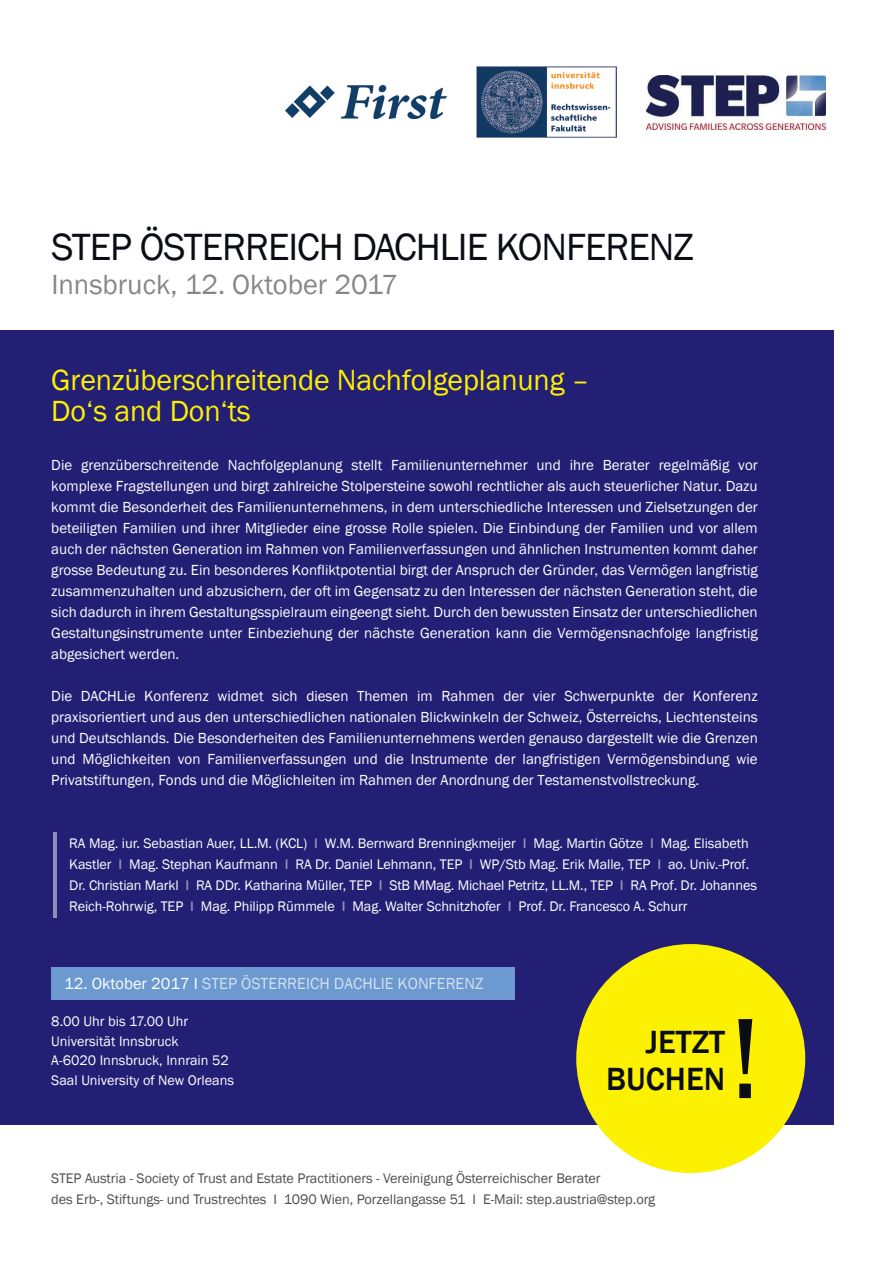
<style>
.page{position:relative;width:893px;height:1263px;background:#fff}
.page>*{position:absolute;margin:0;border:0;box-sizing:border-box;transform-origin:0 0}
.t1{font:500 118.5px "Franklin Gothic";color:#0a0d14;scale:.8 1}
.t2{font:39px "Franklin Gothic";letter-spacing:-.025em;color:#0a0d14}
.t3{font:500 33px/37.2px "Franklin Gothic";color:#0a0d14;text-align:right}
.t4{font:30px/31.5px "Franklin Gothic";letter-spacing:-.005em;color:#fcf003}
.t5{font:28.5px "Franklin Gothic";color:rgb(10 13 20/.5)}
.t6{font:16.5px "Franklin Gothic";color:rgb(255 255 255/.7)}
.t7{font:15px/21px "Franklin Gothic";color:#fff;text-align:justify}
.t8{font:14.25px/19.5px "Franklin Gothic";letter-spacing:-.005em;color:#fff}
.t9{font:14.25px/21px "Franklin Gothic";letter-spacing:-.005em;color:rgb(35 31 32/.8)}
.s1{font-weight:500;color:rgb(255 255 255/.5)}
.s2{color:#fff}
</style>
<div class="page">
<div style="left:0;top:330px;width:833px;height:794px;background:#231f75"></div>
<div style="left:51px;top:967px;width:464px;height:32px;background:#6c99cf"></div>
<hr style="left:53px;top:832px;width:4px;height:85px;background:#908eb9">
<div style="left:576px;top:944px;width:229px;height:229px;background:#fcf003;border-radius:50%"></div>
<img style="left:646px;top:75px;width:180px;height:54px">
<img style="left:285px;top:85px;width:161px;height:34px">
<img style="left:477px;top:67px;width:139px;height:70px">
<h2 class="t2" style="left:51px;top:223px;width:644px">STEP ÖSTERREICH DACHLIE KONFERENZ</h2>
<h3 class="t5" style="left:51px;top:267px;width:348px">Innsbruck, 12. Oktober 2017</h3>
<h3 class="t4" style="left:51px;top:365px;width:539px">Grenzüberschreitende Nachfolgeplanung –<br>Do‘s and Don‘ts</h3>
<p class="t7" style="left:51px;top:454px;width:708px">Die grenzüberschreitende Nachfolgeplanung stellt Familienunternehmer und ihre Berater regelmäßig vor komplexe Fragstellungen und birgt zahlreiche Stolpersteine sowohl rechtlicher als auch steuerlicher Natur. Dazu kommt die Besonderheit des Familienunternehmens, in dem unterschiedliche Interessen und Zielsetzungen der beteiligten Familien und ihrer Mitglieder eine grosse Rolle spielen. Die Einbindung der Familien und vor allem auch der nächsten Generation im Rahmen von Familienverfassungen und ähnlichen Instrumenten kommt daher grosse Bedeutung zu. Ein besonderes Konfliktpotential birgt der Anspruch der Gründer, das Vermögen langfristig zusammenzuhalten und abzusichern, der oft im Gegensatz zu den Interessen der nächsten Generation steht, die sich dadurch in ihrem Gestaltungsspielraum eingeengt sieht. Durch den bewussten Einsatz der unterschiedlichen Gestaltungsinstrumente unter Einbeziehung der nächste Generation kann die Vermögensnachfolge langfristig abgesichert werden.</p>
<p class="t7" style="left:51px;top:685px;width:708px">Die DACHLie Konferenz widmet sich diesen Themen im Rahmen der vier Schwerpunkte der Konferenz praxisorientiert und aus den unterschiedlichen nationalen Blickwinkeln der Schweiz, Österreichs, Liechtensteins und Deutschlands. Die Besonderheiten des Familienunternehmens werden genauso dargestellt wie die Grenzen und Möglichkeiten von Familienverfassungen und die Instrumente der langfristigen Vermögensbindung wie Privatstiftungen, Fonds und die Möglichleiten im Rahmen der Anordnung der Testamenstvollstreckung.</p>
<p class="t8" style="left:69px;top:833px;width:689px;line-height:21px">RA Mag. iur. Sebastian Auer, LL.M. (KCL) <span class="s1">I</span> W.M. Bernward Brenningkmeijer <span class="s1">I</span> Mag. Martin Götze <span class="s1">I</span> Mag. Elisabeth Kastler <span class="s1">I</span> Mag. Stephan Kaufmann <span class="s1">I</span> RA Dr. Daniel Lehmann, TEP <span class="s1">I</span> WP/Stb Mag. Erik Malle, TEP <span class="s1">I</span> ao. Univ.-Prof.<br>Dr. Christian Markl <span class="s1">I</span> RA DDr. Katharina Müller, TEP <span class="s1">I</span> StB MMag. Michael Petritz, LL.M., TEP <span class="s1">I</span> RA Prof. Dr. Johannes Reich-Rohrwig, TEP <span class="s1">I</span> Mag. Philipp Rümmele <span class="s1">I</span> Mag. Walter Schnitzhofer <span class="s1">I</span> Prof. Dr. Francesco A. Schurr</p>
<p class="t6" style="left:64px;top:973px;width:421px"><span class="s2">12. Oktober 2017 I</span> STEP ÖSTERREICH DACHLIE KONFERENZ</p>
<p class="t8" style="left:51px;top:1012px;width:184px">8.00 Uhr bis 17.00 Uhr<br>Universität Innsbruck<br>A-6020 Innsbruck, Innrain 52<br>Saal University of New Orleans</p>
<h3 class="t3" style="left:606px;top:1024px;width:121px">JETZT<br>BUCHEN</h3>
<h1 class="t1" style="left:732px;top:985px;width:34px">!</h1>
<p class="t9" style="left:51px;top:1168px;width:605px">STEP Austria - Society of Trust and Estate Practitioners - Vereinigung Österreichischer Berater<br>des Erb-, Stiftungs- und Trustrechtes I 1090 Wien, Porzellangasse 51 I E-Mail: step.austria@step.org</p>
</div>
